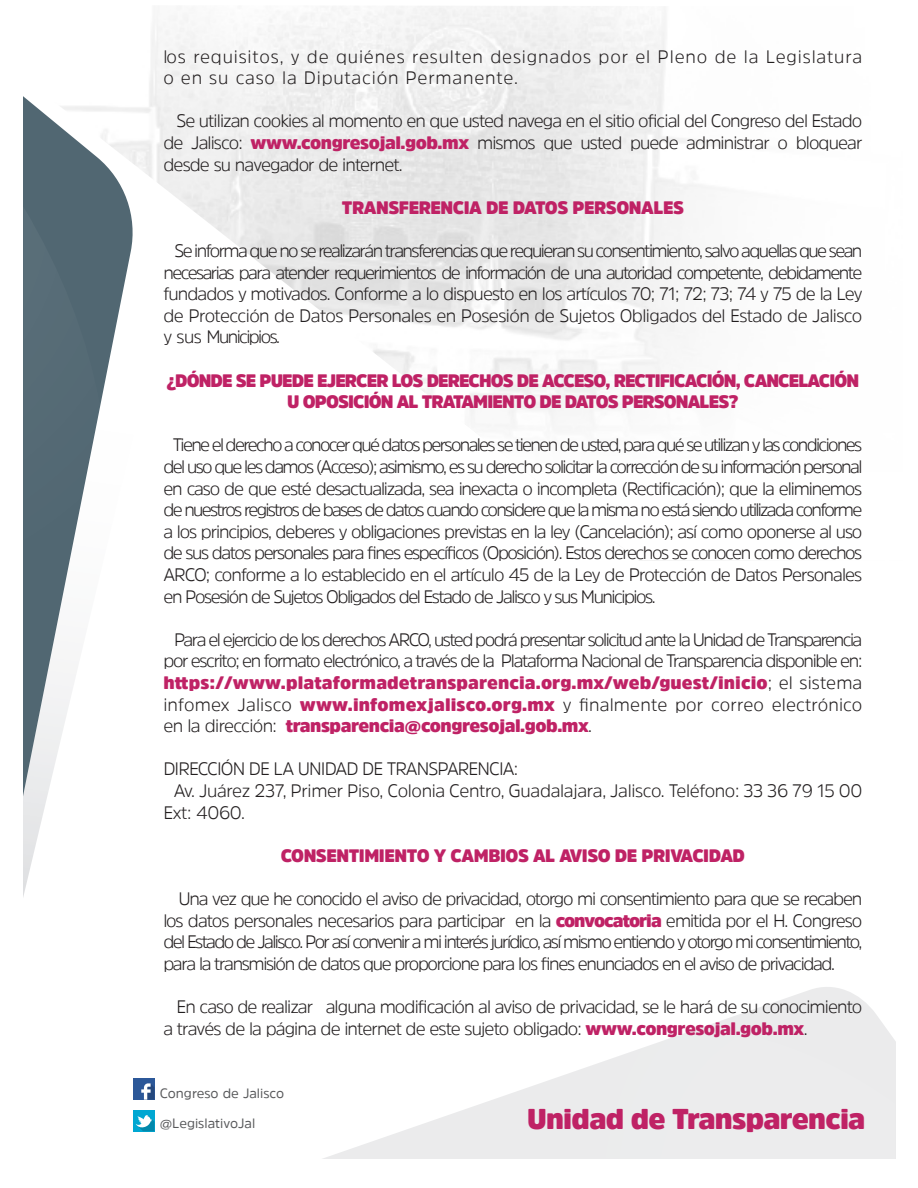
<style>
.page{position:relative;width:918px;height:1188px;background:#fff}
.page>*{position:absolute;margin:0;border:0;box-sizing:border-box;transform-origin:0 0}
.t1{font:900 28.65px "Amsi Pro";letter-spacing:-.025em;color:#bf2265}
.t2{font:300 18px/21.6px "Amsi Pro";letter-spacing:-.05em;color:#231f20;text-align:justify}
.t3{font:900 18px/21.6px "Amsi Pro";letter-spacing:-.05em;color:#bf2265;text-align:center}
.t4{font:300 18px/21.6px "Amsi Pro";letter-spacing:.045em;color:#231f20}
.t5{font:300 18px "Amsi Pro";letter-spacing:-.02em;color:#231f20}
.t6{font:900 18px "Amsi Pro";letter-spacing:-.025em;color:#bf2265}
.t7{font:13.5px "Amsi Pro";color:#57585a}
.s1{font-weight:900;color:#bf2265}
</style>
<div class="page">
<svg style="left:303px;top:297px;width:464px;height:263px"></svg>
<svg style="left:707px;top:987px;width:177px;height:39px;fill:#ebebec"></svg>
<svg style="left:323px;top:1026px;width:572px;height:133px"></svg>
<svg style="left:23px;top:96px;width:115px;height:158px;fill:#516772"></svg>
<div style="left:23px;top:206px;width:77px;height:48px;background:#516772"></div>
<svg style="left:23px;top:254px;width:108px;height:643px"></svg>
<div style="left:133px;top:1110px;width:21px;height:21px;background:#00a7d2"></div>
<svg style="left:136px;top:1115px;width:18px;height:16px"></svg>
<div style="left:133px;top:1078px;width:21px;height:22px;background:#2c5899"></div>
<svg style="left:141px;top:1083px;width:13px;height:17px"></svg>
<p class="t4" style="left:163px;top:45px;width:701px">los requisitos, y de quiénes resulten designados por el Pleno de la Legislatura o en su caso la Diputación Permanente.</p>
<p class="t2" style="left:163px;top:110px;width:701px;text-indent:13px">Se utilizan cookies al momento en que usted navega en el sitio oficial del Congreso del Estado de Jalisco: <span class="s1">www.congresojal.gob.mx</span> mismos que usted puede administrar o bloquear desde su navegador de internet.</p>
<p class="t6" style="left:342px;top:195px;width:344px">TRANSFERENCIA DE DATOS PERSONALES</p>
<p class="t2" style="left:163px;top:239px;width:701px;text-indent:11px">Se informa que no se realizarán transferencias que requieran su consentimiento, salvo aquellas que sean necesarias para atender requerimientos de información de una autoridad competente, debidamente fundados y motivados. Conforme a lo dispuesto en los artículos 70; 71; 72; 73; 74 y 75 de la Ley de Protección de Datos Personales en Posesión de Sujetos Obligados del Estado de Jalisco y sus Municipios.</p>
<p class="t3" style="left:167px;top:369px;width:694px">¿DÓNDE SE PUEDE EJERCER LOS DERECHOS DE ACCESO, RECTIFICACIÓN, CANCELACIÓN<br>U OPOSICIÓN AL TRATAMIENTO DE DATOS PERSONALES?</p>
<p class="t2" style="left:163px;top:434px;width:701px;text-indent:9px">Tiene el derecho a conocer qué datos personales se tienen de usted, para qué se utilizan y las condiciones del uso que les damos (Acceso); asimismo, es su derecho solicitar la corrección de su información personal en caso de que esté desactualizada, sea inexacta o incompleta (Rectificación); que la eliminemos de nuestros registros de bases de datos cuando considere que la misma no está siendo utilizada conforme a los principios, deberes y obligaciones previstas en la ley (Cancelación); así como oponerse al uso de sus datos personales para fines específicos (Oposición). Estos derechos se conocen como derechos ARCO; conforme a lo establecido en el artículo 45 de la Ley de Protección de Datos Personales en Posesión de Sujetos Obligados del Estado de Jalisco y sus Municipios.</p>
<p class="t2" style="left:163px;top:628px;width:701px;text-indent:11px">Para el ejercicio de los derechos ARCO, usted podrá presentar solicitud ante la Unidad de Transparencia por escrito; en formato electrónico, a través de la Plataforma Nacional de Transparencia disponible en: <span class="s1">hמּps://www.plataformadetransparencia.org.mx/web/guest/inicio</span>; el sistema infomex Jalisco <span class="s1">www.infomexjalisco.org.mx</span> y finalmente por correo electrónico en la dirección: <span class="s1">transparencia@congresojal.gob.mx</span>.</p>
<p class="t2" style="left:163px;top:758px;width:356px">DIRECCIÓN DE LA UNIDAD DE TRANSPARENCIA:</p>
<p class="t5" style="left:174px;top:778px;width:690px">Av. Juárez 237, Primer Piso, Colonia Centro, Guadalajara, Jalisco. Teléfono: 33 36 79 15 00</p>
<p class="t2" style="left:163px;top:801px;width:83px">Ext: 4060.</p>
<p class="t6" style="left:281px;top:843px;width:466px">CONSENTIMIENTO Y CAMBIOS AL AVISO DE PRIVACIDAD</p>
<p class="t2" style="left:163px;top:887px;width:701px;text-indent:15px">Una vez que he conocido el aviso de privacidad, otorgo mi consentimiento para que se recaben los datos personales necesarios para participar en la <span class="s1">convocatoria</span> emitida por el H. Congreso del Estado de Jalisco. Por así convenir a mi interés jurídico, así mismo entiendo y otorgo mi consentimiento, para la transmisión de datos que proporcione para los fines enunciados en el aviso de privacidad.</p>
<p class="t2" style="left:163px;top:995px;width:701px;text-indent:13px">En caso de realizar alguna modificación al aviso de privacidad, se le hará de su conocimiento a través de la página de internet de este sujeto obligado: <span class="s1">www.congresojal.gob.mx</span>.</p>
<p class="t7" style="left:160px;top:1084px;width:126px">Congreso de Jalisco</p>
<p class="t7" style="left:160px;top:1114px;width:97px">@LegislativoJal</p>
<h1 class="t1" style="left:527px;top:1099px;width:340px">Unidad de Transparencia</h1>
</div>
